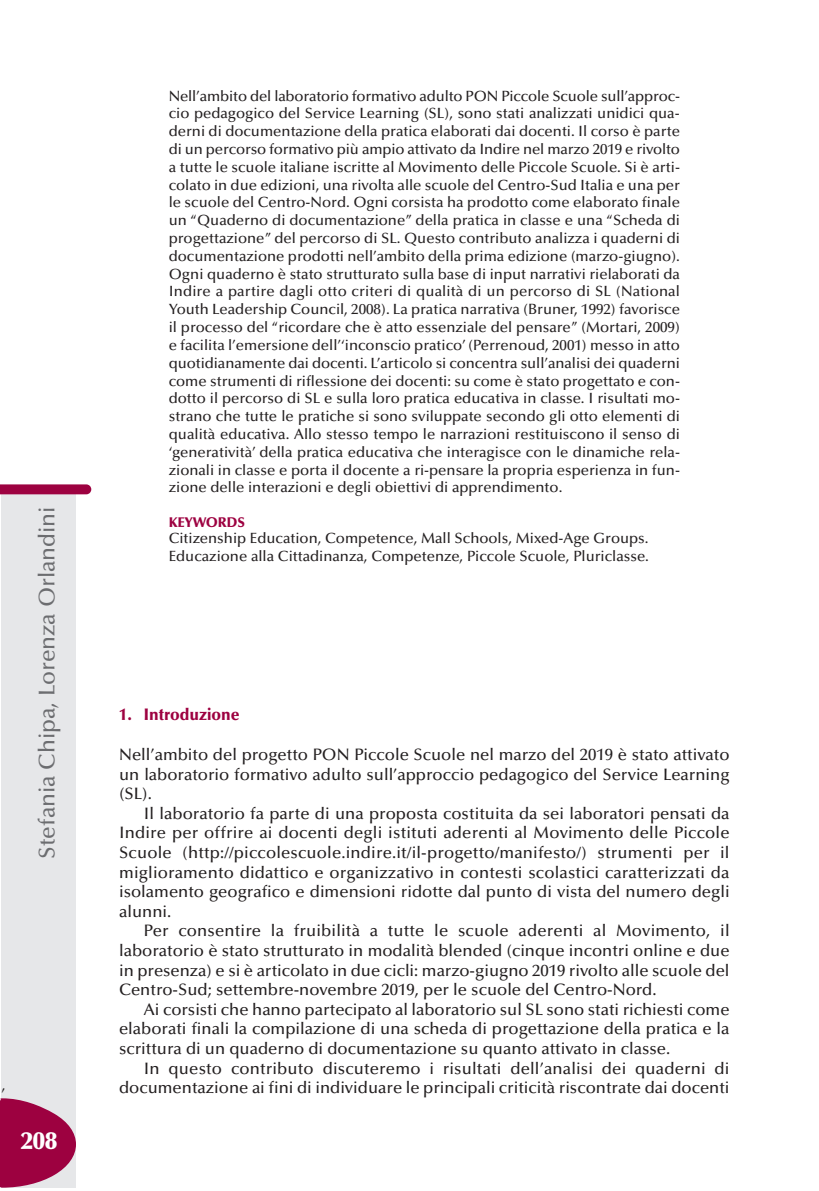
<style>
.page{position:relative;width:819px;height:1191px;background:#fff}
.page>*{position:absolute;margin:0;border:0;box-sizing:border-box;transform-origin:0 0}
.t1{font:900 24.5px "Optima";color:#fff}
.t2{font:500 22.75px "Optima";color:#6c6d70}
.t3{font:500 16.62px/19.6px "Optima";color:#231f20;text-align:justify}
.t4{font:900 16.62px "Optima";color:#9d0140;scale:.95 1}
.t5{font:500 14.88px/17.8px "Optima";color:#231f20;text-align:justify}
.t6{font:900 14px "Optima";letter-spacing:-.01em;color:#9d0140}
</style>
<div class="page">
<div style="left:2px;top:492px;width:74px;height:695px;background:#e6e7e9"></div>
<svg style="left:0;top:484px;width:91px;height:10px"></svg>
<svg style="left:0;top:1097px;width:76px;height:90px"></svg>
<h2 class="t2" style="left:38px;top:858px;width:354px;rotate:-90deg">Stefania Chipa, Lorenza Orlandini</h2>
<p class="t5" style="left:2px;top:1077px;width:5px">,</p>
<h1 class="t1" style="left:21px;top:1131px;width:38px">208</h1>
<p class="t5" style="left:169px;top:88px;width:512px">Nell’ambito del laboratorio formativo adulto PON Piccole Scuole sull’approc&shy;cio pedagogico del Service Learning (SL), sono stati analizzati unidici qua&shy;derni di documentazione della pratica elaborati dai docenti. Il corso è parte di un percorso formativo più ampio attivato da Indire nel marzo 2019 e rivolto a tutte le scuole italiane iscritte al Movimento delle Piccole Scuole. Si è arti&shy;colato in due edizioni, una rivolta alle scuole del Centro-Sud Italia e una per le scuole del Centro-Nord. Ogni corsista ha prodotto come elaborato finale un “Quaderno di documentazione” della pratica in classe e una “Scheda di progettazione” del percorso di SL. Questo contributo analizza i quaderni di documentazione prodotti nell’ambito della prima edizione (marzo-giugno).<br>Ogni quaderno è stato strutturato sulla base di input narrativi rielaborati da Indire a partire dagli otto criteri di qualità di un percorso di SL (National Youth Leadership Council, 2008). La pratica narrativa (Bruner, 1992) favorisce il processo del “ricordare che è atto essenziale del pensare” (Mortari, 2009) e facilita l’emersione dell’‘inconscio pratico’ (Perrenoud, 2001) messo in atto quotidianamente dai docenti. L’articolo si concentra sull’analisi dei quaderni come strumenti di riflessione dei docenti: su come è stato progettato e con&shy;dotto il percorso di SL e sulla loro pratica educativa in classe. I risultati mo&shy;strano che tutte le pratiche si sono sviluppate secondo gli otto elementi di qualità educativa. Allo stesso tempo le narrazioni restituiscono il senso di ‘generatività’ della pratica educativa che interagisce con le dinamiche rela&shy;zionali in classe e porta il docente a ri-pensare la propria esperienza in fun&shy;zione delle interazioni e degli obiettivi di apprendimento.</p>
<p class="t6" style="left:169px;top:516px;width:78px">KEYWORDS</p>
<p class="t5" style="left:169px;top:531px;width:481px">Citizenship Education, Competence, Mall Schools, Mixed-Age Groups.<br>Educazione alla Cittadinanza, Competenze, Piccole Scuole, Pluriclasse.</p>
<p class="t4" style="left:119px;top:708px;width:128px">1. Introduzione</p>
<p class="t3" style="left:119px;top:746px;width:612px">Nell’ambito del progetto PON Piccole Scuole nel marzo del 2019 è stato attivato un laboratorio formativo adulto sull’approccio pedagogico del Service Learning (SL).</p>
<p class="t3" style="left:119px;top:805px;width:612px;text-indent:25px">Il laboratorio fa parte di una proposta costituita da sei laboratori pensati da Indire per offrire ai docenti degli istituti aderenti al Movimento delle Piccole Scuole (http://piccolescuole.indire.it/il-progetto/manifesto/) strumenti per il miglioramento didattico e organizzativo in contesti scolastici caratterizzati da isolamento geografico e dimensioni ridotte dal punto di vista del numero degli alunni.</p>
<p class="t3" style="left:119px;top:922px;width:612px;text-indent:25px">Per consentire la fruibilità a tutte le scuole aderenti al Movimento, il laboratorio è stato strutturato in modalità blended (cinque incontri online e due in presenza) e si è articolato in due cicli: marzo-giugno 2019 rivolto alle scuole del Centro-Sud; settembre-novembre 2019, per le scuole del Centro-Nord.</p>
<p class="t3" style="left:119px;top:1001px;width:612px;text-indent:25px">Ai corsisti che hanno partecipato al laboratorio sul SL sono stati richiesti come elaborati finali la compilazione di una scheda di progettazione della pratica e la scrittura di un quaderno di documentazione su quanto attivato in classe.</p>
<p class="t3" style="left:119px;top:1060px;width:612px;text-align:right">In questo contributo discuteremo i risultati dell’analisi dei quaderni di documentazione ai fini di individuare le principali criticità riscontrate dai docenti</p>
</div>
